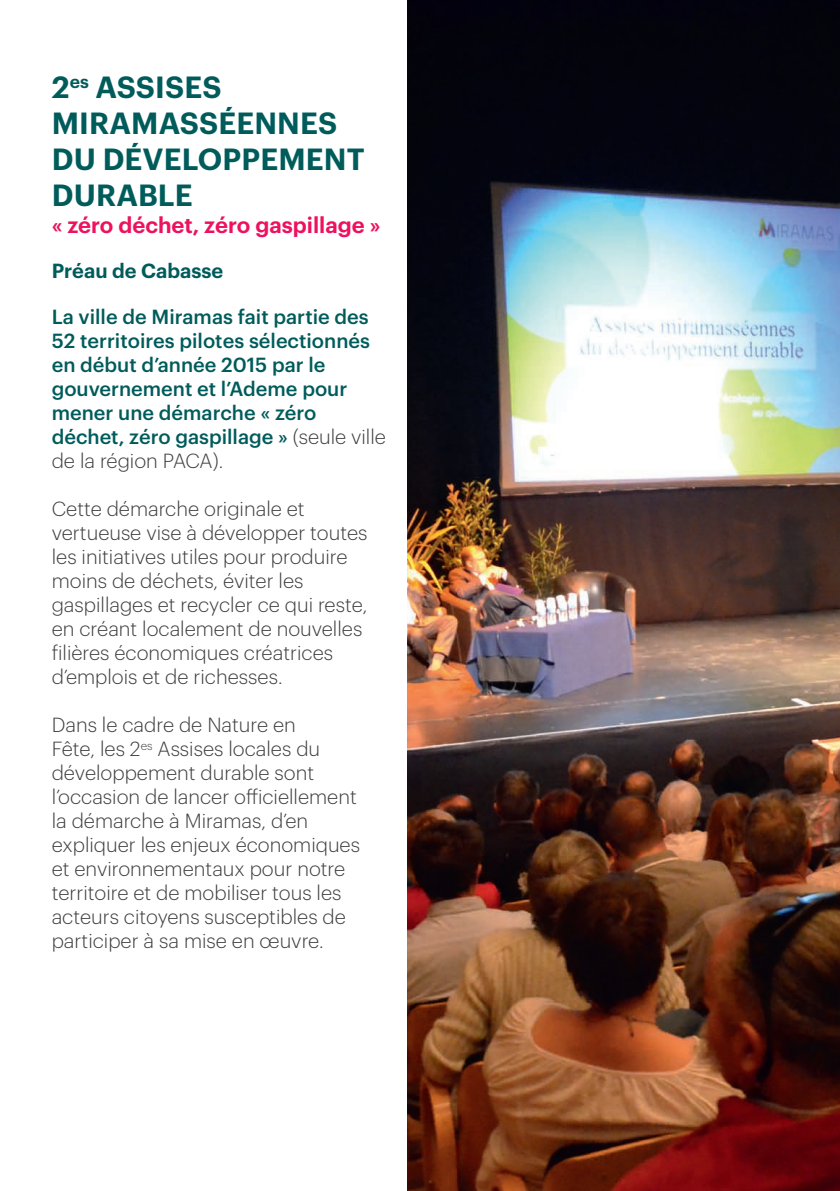
<style>
.page{position:relative;width:840px;height:1191px;background:#fff}
.page>*{position:absolute;margin:0;border:0;box-sizing:border-box;transform-origin:0 0}
.t1{font:600 30px/36px "Graphik";letter-spacing:.005em;color:#005b5b}
.t2{font:600 22px "Graphik";color:#ed115e}
.t3{font:300 20px/24px "Graphik";color:#3e3e3f}
.t4{font:500 20px/24px "Graphik";color:#005b5b}
.t5{font:600 20px "Graphik";color:#005b5b}
.s1{font-weight:300;color:#3e3e3f}
</style>
<div class="page">
<img style="left:408px;top:0;width:431px;height:1191px">
<h1 class="t1" style="left:52px;top:67px;width:314px">2<sup>ES</sup> ASSISES<br>M IRAMASSÉENNES<br>DU DÉVELOPPEMENT<br>DURABLE</h1>
<p class="t2" style="left:52px;top:208px;width:330px">« ZÉRO DÉCHET, ZÉRO GASPILLAGE »</p>
<p class="t5" style="left:52px;top:256px;width:173px">PRÉAU DE CABASSE</p>
<p class="t4" style="left:52px;top:303px;width:335px">La ville de Miramas fait partie des<br>52 territoires pilotes sélectionnés en début d’année 2015 par le gouvernement et l’Ademe pour mener une démarche « zéro déchet, zéro gaspillage » <span class="s1">(seule ville de la région PACA).</span></p>
<p class="t3" style="left:52px;top:495px;width:317px">Cette démarche originale et vertueuse vise à développer toutes les initiatives utiles pour produire moins de déchets, éviter les gaspillages et recycler ce qui reste, en créant localement de nouvelles filières économiques créatrices d’emplois et de richesses.</p>
<p class="t3" style="left:52px;top:711px;width:310px">Dans le cadre de Nature en<br>Fête, les 2<sup>es</sup> Assises locales du développement durable sont l’occasion de lancer officiellement la démarche à Miramas, d’en expliquer les enjeux économiques et environnementaux pour notre territoire et de mobiliser tous les acteurs citoyens susceptibles de participer à sa mise en œuvre.</p>
</div>
